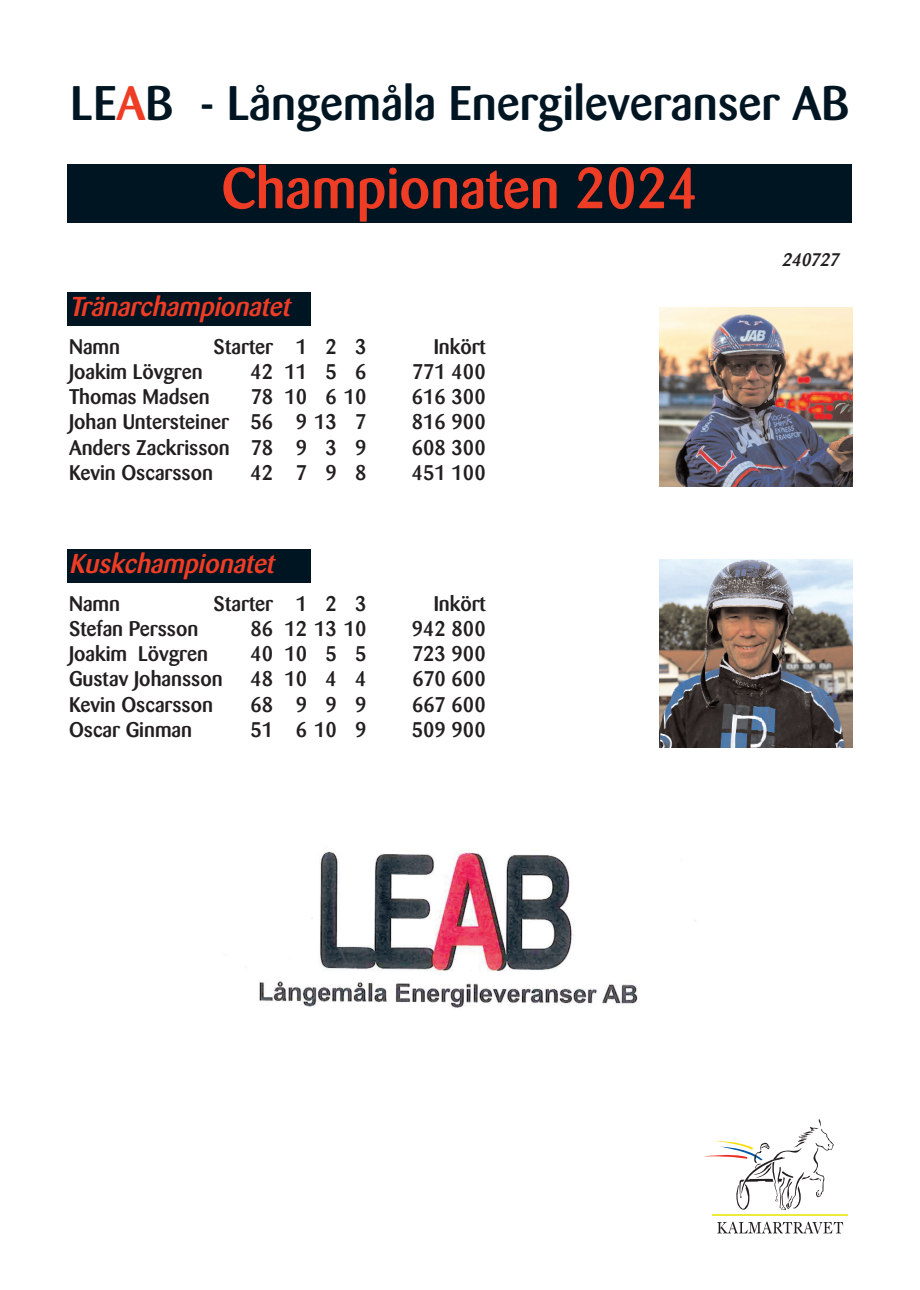
<style>
.page{position:relative;width:920px;height:1290px;background:#fff}
.page>*{position:absolute;margin:0;border:0;box-sizing:border-box;transform-origin:0 0}
.t1{font:500 57px "Barmeno";color:#ef3c25}
.t2{font:500 48px "Barmeno";color:#001522}
.t3{font:italic 500 27px "Barmeno";color:#ef3c25}
.t4{font:500 21px "Barmeno";color:#231f20}
.t5{font:italic 500 18px "Barmeno";color:#231f20}
.s1{color:#ef3c25}
</style>
<div class="page">
<div style="left:68px;top:292px;width:243px;height:33px;background:#001522"></div>
<div style="left:68px;top:549px;width:243px;height:33px;background:#001522"></div>
<div style="left:68px;top:164px;width:784px;height:58px;background:#001522"></div>
<svg style="left:704px;top:1119px;width:130px;height:91px"></svg>
<svg style="left:717px;top:1222px;width:126px;height:12px"></svg>
<hr style="left:713px;top:1215px;width:135px;height:1px;background:#eeea3c">
<img style="left:259px;top:849px;width:437px;height:159px">
<img style="left:660px;top:308px;width:192px;height:178px">
<img style="left:660px;top:560px;width:192px;height:187px">
<h2 class="t2" style="left:70px;top:83px;width:781px">LE<span class="s1">A</span>B - Långemåla Energileveranser AB</h2>
<h1 class="t1" style="left:221px;top:165px;width:479px">Championaten 2024</h1>
<p class="t3" style="left:69px;top:295px;width:228px">Tränarchampionatet</p>
<p class="t4" style="left:69px;top:338px;width:53px">Namn</p>
<p class="t4" style="left:214px;top:338px;width:155px">Starter 1 2 3</p>
<p class="t4" style="left:434px;top:338px;width:54px">Inkört</p>
<p class="t4" style="left:69px;top:363px;width:135px">Joakim Lövgren</p>
<p class="t4" style="left:250px;top:363px;width:118px">4211 5 6</p>
<p class="t4" style="left:412px;top:363px;width:75px">771 400</p>
<p class="t4" style="left:69px;top:388px;width:142px">Thomas Madsen</p>
<p class="t4" style="left:251px;top:388px;width:117px">78 10 6 10</p>
<p class="t4" style="left:412px;top:388px;width:75px">616 300</p>
<p class="t4" style="left:69px;top:413px;width:299px">Johan Untersteiner 56 9 13 7</p>
<p class="t4" style="left:412px;top:413px;width:75px">816 900</p>
<p class="t4" style="left:69px;top:439px;width:299px">Anders Zackrisson 78 9 3 9</p>
<p class="t4" style="left:412px;top:439px;width:75px">608 300</p>
<p class="t4" style="left:69px;top:464px;width:146px">Kevin Oscarsson</p>
<p class="t4" style="left:250px;top:464px;width:118px">42 798</p>
<p class="t4" style="left:412px;top:464px;width:75px">451 100</p>
<p class="t3" style="left:69px;top:552px;width:212px">Kuskchampionatet</p>
<p class="t4" style="left:69px;top:595px;width:53px">Namn</p>
<p class="t4" style="left:214px;top:595px;width:155px">Starter 1 2 3</p>
<p class="t4" style="left:434px;top:595px;width:54px">Inkört</p>
<p class="t4" style="left:69px;top:620px;width:131px">Stefan Persson</p>
<p class="t4" style="left:250px;top:620px;width:118px">86 12 13 10</p>
<p class="t4" style="left:412px;top:620px;width:75px">942 800</p>
<p class="t4" style="left:69px;top:645px;width:141px">Joakim Lövgren</p>
<p class="t4" style="left:250px;top:645px;width:118px">4010 5 5</p>
<p class="t4" style="left:412px;top:645px;width:75px">723 900</p>
<p class="t4" style="left:69px;top:670px;width:155px">Gustav Johansson</p>
<p class="t4" style="left:250px;top:670px;width:118px">4810 4 4</p>
<p class="t4" style="left:413px;top:670px;width:75px">670 600</p>
<p class="t4" style="left:69px;top:695px;width:146px">Kevin Oscarsson</p>
<p class="t4" style="left:250px;top:695px;width:118px">68 999</p>
<p class="t4" style="left:412px;top:695px;width:75px">667 600</p>
<p class="t4" style="left:69px;top:721px;width:125px">Oscar Ginman</p>
<p class="t4" style="left:250px;top:721px;width:118px">51 610 9</p>
<p class="t4" style="left:412px;top:721px;width:75px">509 900</p>
<p class="t5" style="left:781px;top:252px;width:62px">240727</p>
</div>
